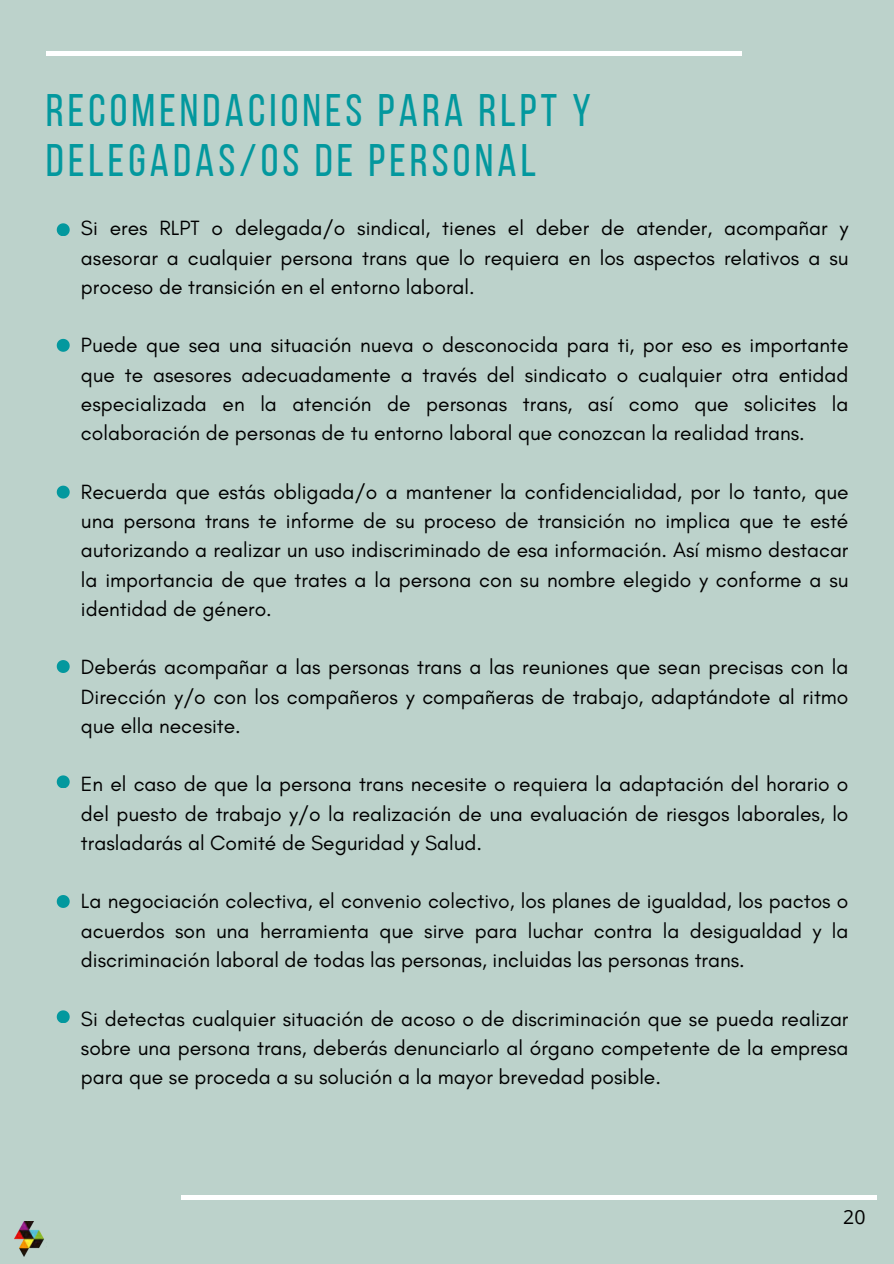
<style>
.page{position:relative;width:894px;height:1264px;background:#fff}
.page>*{position:absolute;margin:0;border:0;box-sizing:border-box;transform-origin:0 0}
.t1{font:45.45px/50.7px "Bebas Neue";letter-spacing:.09em;color:#03989e}
.t2{font:21px/29.2px "Glacial Indifference";color:#000;text-align:justify}
.t3{font:19.5px "Open Sans";color:#000}
</style>
<div class="page">
<div style="left:0;top:0;width:893px;height:1263px;background:#bcd2cb"></div>
<hr style="left:46px;top:52px;width:695px;height:3px;background:#fff">
<hr style="left:181px;top:1195px;width:696px;height:3px;background:#fff">
<svg style="left:57px;top:223px;width:12px;height:13px"></svg>
<svg style="left:57px;top:339px;width:12px;height:12px"></svg>
<svg style="left:57px;top:485px;width:12px;height:13px"></svg>
<svg style="left:57px;top:660px;width:12px;height:12px"></svg>
<svg style="left:57px;top:775px;width:12px;height:13px"></svg>
<svg style="left:57px;top:895px;width:12px;height:12px"></svg>
<svg style="left:57px;top:1010px;width:12px;height:12px"></svg>
<img style="left:14px;top:1221px;width:30px;height:35px">
<h1 class="t1" style="left:46px;top:89px;width:546px">RECOMENDACIONES PARA RLPT Y<br>DELEGADAS/OS DE PERSONAL</h1>
<p class="t2" style="left:81px;top:213px;width:768px">Si eres RLPT o delegada/o sindical, tienes el deber de atender, acompañar y asesorar a cualquier persona trans que lo requiera en los aspectos relativos a su proceso de transición en el entorno laboral.</p>
<p class="t2" style="left:81px;top:330px;width:768px">Puede que sea una situación nueva o desconocida para ti, por eso es importante que te asesores adecuadamente a través del sindicato o cualquier otra entidad especializada en la atención de personas trans, así como que solicites la colaboración de personas de tu entorno laboral que conozcan la realidad trans.</p>
<p class="t2" style="left:81px;top:477px;width:768px">Recuerda que estás obligada/o a mantener la confidencialidad, por lo tanto, que una persona trans te informe de su proceso de transición no implica que te esté autorizando a realizar un uso indiscriminado de esa información. Así mismo destacar la importancia de que trates a la persona con su nombre elegido y conforme a su identidad de género.</p>
<p class="t2" style="left:81px;top:652px;width:768px">Deberás acompañar a las personas trans a las reuniones que sean precisas con la Dirección y/o con los compañeros y compañeras de trabajo, adaptándote al ritmo que ella necesite.</p>
<p class="t2" style="left:81px;top:769px;width:768px">En el caso de que la persona trans necesite o requiera la adaptación del horario o del puesto de trabajo y/o la realización de una evaluación de riesgos laborales, lo trasladarás al Comité de Seguridad y Salud.</p>
<p class="t2" style="left:81px;top:886px;width:768px">La negociación colectiva, el convenio colectivo, los planes de igualdad, los pactos o acuerdos son una herramienta que sirve para luchar contra la desigualdad y la discriminación laboral de todas las personas, incluidas las personas trans.</p>
<p class="t2" style="left:81px;top:1003px;width:768px">Si detectas cualquier situación de acoso o de discriminación que se pueda realizar sobre una persona trans, deberás denunciarlo al órgano competente de la empresa para que se proceda a su solución a la mayor brevedad posible.</p>
<p class="t3" style="left:843px;top:1203px;width:24px">20</p>
</div>
